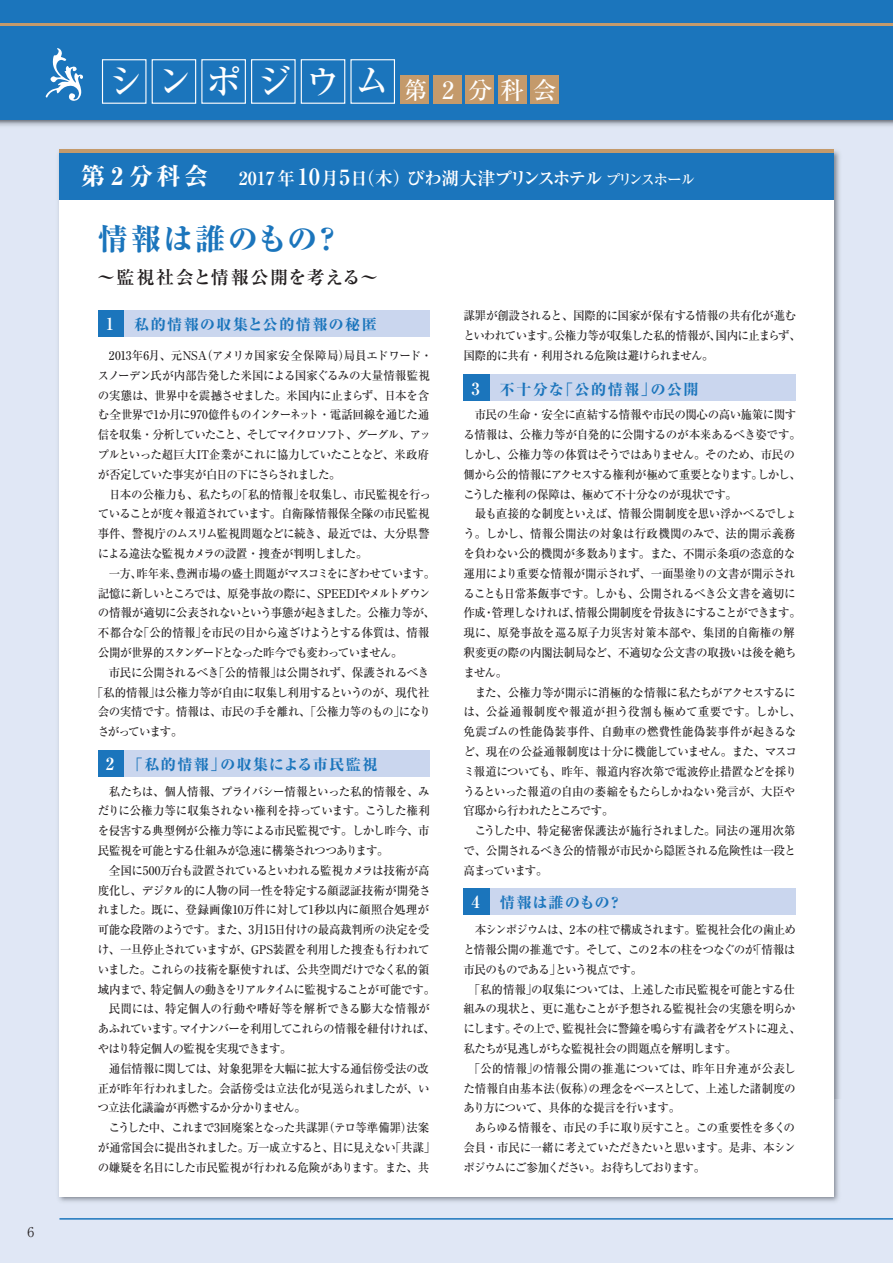
<style>
.page{position:relative;width:893px;height:1263px;background:#fff}
.page>*{position:absolute;margin:0;border:0;box-sizing:border-box;transform-origin:0 0}
.t1{font:36.45px "Ryumin Pro Medium 90 msp RKSJ H";letter-spacing:.36em;color:#fff}
.t2{font:30px "Ryumin Pro Heavy 90 msp RKSJ H";letter-spacing:.07em;color:#1b75bc}
.t3{font:24px "Ryumin Pro Heavy 90 msp RKSJ H";letter-spacing:.2em;color:#fff}
.t4{font:23.7px "Ryumin Pro Medium 90 msp RKSJ H";color:#fff}
.t5{font:18px "Ryumin Pro Bold 90 msp RKSJ H";letter-spacing:-.05em;color:#fff}
.t6{font:18px "Ryumin Pro Bold 90 msp RKSJ H";letter-spacing:.07em;color:#231f20}
.t7{font:15px "Ryumin Pro Heavy 90 msp RKSJ H";letter-spacing:.1em;color:#1b75bc}
.t8{font:15px "Ryumin Pro Heavy 90 msp RKSJ H";letter-spacing:.07em;color:#1b75bc}
.t9{font:13.5px "Ryumin Pro Light 90 msp RKSJ H";color:#231f20}
.t10{font:12px/19.8px "Ryumin Pro Medium 90 msp RKSJ H";letter-spacing:-.04em;color:#231f20;scale:.96 1}
.t11{font:12px "Ryumin Pro Medium 90 msp RKSJ H";letter-spacing:-.015em;color:#231f20;scale:.96 1}
.t12{font:12px "Ryumin Pro Medium 90 msp RKSJ H";letter-spacing:-.08em;color:#231f20;scale:.96 1}
.t13{font:12px "Ryumin Pro Medium 90 msp RKSJ H";letter-spacing:-.115em;color:#231f20;scale:.96 1}
.t14{font:12px "Ryumin Pro Medium 90 msp RKSJ H";letter-spacing:-.1em;color:#231f20;scale:.96 1}
.t15{font:12px "Ryumin Pro Medium 90 msp RKSJ H";letter-spacing:.015em;color:#231f20;scale:.96 1}
.t16{font:12px "Ryumin Pro Medium 90 msp RKSJ H";letter-spacing:-.085em;color:#231f20;scale:.96 1}
.t17{font:12px "Ryumin Pro Medium 90 msp RKSJ H";letter-spacing:-.06em;color:#231f20;scale:.96 1}
.t18{font:12px "Ryumin Pro Medium 90 msp RKSJ H";letter-spacing:-.11em;color:#231f20;scale:.96 1}
.t19{font:12px "Ryumin Pro Medium 90 msp RKSJ H";letter-spacing:-.07em;color:#231f20;scale:.96 1}
.t20{font:12px "Ryumin Pro Medium 90 msp RKSJ H";letter-spacing:-.075em;color:#231f20;scale:.96 1}
.s1{font-size:22.5px}
.s2{font-size:21px}
.s3{font-family:"Ryumin Pro Medium 90 msp RKSJ H";font-size:15px}
.s4{font-family:"Ryumin Pro Bold 90 msp RKSJ H";font-size:16.65px;color:#fff}
</style>
<div class="page">
<div style="left:0;top:129px;width:893px;height:1134px;background:#e0e7f5"></div>
<div style="left:0;top:0;width:893px;height:120px;background:#1b75bc"></div>
<hr style="left:0;top:23px;width:893px;height:3px;background:#c49a6b">
<img style="left:55px;top:147px;width:787px;height:1058px">
<div style="left:59px;top:151px;width:774px;height:1045px;background:#fff"></div>
<svg style="left:101px;top:59px;width:294px;height:45px"></svg>
<div style="left:401px;top:75px;width:28px;height:29px;background:#c49a6b"></div>
<div style="left:433px;top:75px;width:28px;height:29px;background:#c49a6b"></div>
<div style="left:465px;top:75px;width:29px;height:29px;background:#c49a6b"></div>
<div style="left:498px;top:75px;width:28px;height:29px;background:#c49a6b"></div>
<div style="left:530px;top:75px;width:28px;height:29px;background:#c49a6b"></div>
<hr style="left:59px;top:1218px;width:834px;height:2px;background:#1b75bc">
<div style="left:59px;top:153px;width:774px;height:47px;background:#1b75bc"></div>
<hr style="left:59px;top:150px;width:774px;height:3px;background:#c49a6b">
<div style="left:98px;top:310px;width:26px;height:26px;background:#1b75bc"></div>
<div style="left:124px;top:310px;width:305px;height:26px;background:#cad6ee"></div>
<div style="left:98px;top:750px;width:26px;height:27px;background:#1b75bc"></div>
<div style="left:124px;top:750px;width:305px;height:27px;background:#cad6ee"></div>
<div style="left:463px;top:374px;width:27px;height:27px;background:#1b75bc"></div>
<div style="left:490px;top:374px;width:305px;height:27px;background:#cad6ee"></div>
<div style="left:463px;top:888px;width:27px;height:26px;background:#1b75bc"></div>
<div style="left:490px;top:888px;width:305px;height:26px;background:#cad6ee"></div>
<p class="t9" style="left:27px;top:1227px;width:8px">86</p>
<h1 class="t1" style="left:107px;top:68px;width:451px">シンポジウム<sub>第　分科会</sub></h1>
<h3 class="t4" style="left:442px;top:81px;width:13px">2</h3>
<h3 class="t3" style="left:81px;top:167px;width:129px">第2分科会</h3>
<h3 class="t5" style="left:239px;top:172px;width:458px">2017 年 <span class="s1">10</span>月<span class="s2">5</span>日（木）びわ湖大津プリンスホテル<span class="s3">プリンスホール</span></h3>
<h2 class="t2" style="left:98px;top:228px;width:239px">情報は誰のもの?</h2>
<h3 class="t6" style="left:97px;top:271px;width:282px">～監視社会と情報公開を考える～</h3>
<p class="t7" style="left:106px;top:319px;width:272px"><span class="s4">1</span> 私的情報の収集と公的情報の秘匿</p>
<p class="t11" style="left:98px;top:351px;width:350px">　2013年6月、元NSA（アメリカ国家安全保障局）局員エドワード・</p>
<p class="t10" style="left:98px;top:367px;width:347px">スノーデン氏が内部告発した米国による国家ぐるみの大量情報監視</p>
<p class="t10" style="left:98px;top:387px;width:347px">の実態は、世界中を震撼させました。米国内に止まらず、日本を含</p>
<p class="t10" style="left:98px;top:407px;width:347px">む全世界で1か月に970億件ものインターネット・電話回線を通じた通</p>
<p class="t13" style="left:98px;top:430px;width:349px">信を収集・分析していたこと、そしてマイクロソフト、グーグル、アッ</p>
<p class="t10" style="left:98px;top:446px;width:347px">プルといった超巨大IT企業がこれに協力していたことなど、米政府</p>
<p class="t14" style="left:98px;top:470px;width:255px">が否定していた事実が白日の下にさらされました。</p>
<p class="t10" style="left:98px;top:486px;width:349px">　日本の公権力も、私たちの「私的情報」を収集し、市民監視を行っ</p>
<p class="t10" style="left:98px;top:506px;width:347px">ていることが度々報道されています。自衛隊情報保全隊の市民監視</p>
<p class="t10" style="left:98px;top:525px;width:347px">事件、警視庁のムスリム監視問題などに続き、最近では、大分県警</p>
<p class="t17" style="left:98px;top:549px;width:283px">による違法な監視カメラの設置・捜査が判明しました。</p>
<p class="t10" style="left:98px;top:565px;width:353px">　一方、昨年来、豊洲市場の盛土問題がマスコミをにぎわせています。</p>
<p class="t10" style="left:98px;top:585px;width:348px">記憶に新しいところでは、原発事故の際に、SPEEDIやメルトダウン</p>
<p class="t10" style="left:98px;top:605px;width:353px">の情報が適切に公表されないという事態が起きました。公権力等が、</p>
<p class="t10" style="left:98px;top:624px;width:347px">不都合な「公的情報」を市民の目から遠ざけようとする体質は、情報</p>
<p class="t16" style="left:98px;top:648px;width:319px">公開が世界的スタンダードとなった昨今でも変わっていません。</p>
<p class="t10" style="left:98px;top:664px;width:347px">　市民に公開されるべき「公的情報」は公開されず、保護されるべき</p>
<p class="t10" style="left:92px;top:684px;width:353px">「私的情報」は公権力等が自由に収集し利用するというのが、現代社</p>
<p class="t10" style="left:98px;top:704px;width:349px">会の実情です。情報は、市民の手を離れ、「公権力等のもの」になり</p>
<p class="t14" style="left:98px;top:727px;width:90px">さがっています。</p>
<p class="t7" style="left:106px;top:759px;width:273px"><span class="s4">2</span> 「私的情報」の収集による市民監視</p>
<p class="t10" style="left:98px;top:783px;width:353px">　私たちは、個人情報、プライバシー情報といった私的情報を、みだりに公権力等に収集されない権利を持っています。こうした権利を侵害する典型例が公権力等による市民監視です。しかし昨今、市民監視を可能とする仕組みが急速に構築されつつあります。<br>　全国に500万台も設置されているといわれる監視カメラは技術が高度化し、デジタル的に人物の同一性を特定する顔認証技術が開発されました。既に、登録画像10万件に対して1秒以内に顔照合処理が可能な段階のようです。また、3月15日付けの最高裁判所の決定を受け、一旦停止されていますが、GPS装置を利用した捜査も行われていました。これらの技術を駆使すれば、公共空間だけでなく私的領域内まで、特定個人の動きをリアルタイムに監視することが可能です。　民間には、特定個人の行動や嗜好等を解析できる膨大な情報があふれています。マイナンバーを利用してこれらの情報を紐付ければ、やはり特定個人の監視を実現できます。<br>　通信情報に関しては、対象犯罪を大幅に拡大する通信傍受法の改正が昨年行われました。会話傍受は立法化が見送られましたが、いつ立法化議論が再燃するか分かりません。<br>　こうした中、これまで3回廃案となった共謀罪（テロ等準備罪）法案が通常国会に提出されました。万一成立すると、目に見えない「共謀」の嫌疑を名目にした市民監視が行われる危険があります。また、共</p>
<p class="t10" style="left:463px;top:308px;width:353px">謀罪が創設されると、国際的に国家が保有する情報の共有化が進むといわれています。公権力等が収集した私的情報が、国内に止まらず、国際的に共有・利用される危険は避けられません。</p>
<p class="t7" style="left:472px;top:383px;width:228px"><span class="s4">3</span> 不十分な「公的情報」の公開</p>
<p class="t10" style="left:463px;top:407px;width:353px">　市民の生命・安全に直結する情報や市民の関心の高い施策に関する情報は、公権力等が自発的に公開するのが本来あるべき姿です。しかし、公権力等の体質はそうではありません。そのため、市民の側から公的情報にアクセスする権利が極めて重要となります。しかし、こうした権利の保障は、極めて不十分なのが現状です。<br>　最も直接的な制度といえば、情報公開制度を思い浮かべるでしょう。しかし、情報公開法の対象は行政機関のみで、法的開示義務を負わない公的機関が多数あります。また、不開示条項の恣意的な運用により重要な情報が開示されず、一面墨塗りの文書が開示されることも日常茶飯事です。しかも、公開されるべき公文書を適切に作成・管理しなければ、情報公開制度を骨抜きにすることができます。現に、原発事故を巡る原子力災害対策本部や、集団的自衛権の解釈変更の際の内閣法制局など、不適切な公文書の取扱いは後を絶ちません。<br>　また、公権力等が開示に消極的な情報に私たちがアクセスするには、公益通報制度や報道が担う役割も極めて重要です。しかし、免震ゴムの性能偽装事件、自動車の燃費性能偽装事件が起きるなど、現在の公益通報制度は十分に機能していません。また、マスコミ報道についても、昨年、報道内容次第で電波停止措置などを採りうるといった報道の自由の萎縮をもたらしかねない発言が、大臣や官邸から行われたところです。<br>　こうした中、特定秘密保護法が施行されました。同法の運用次第で、公開されるべき公的情報が市民から隠匿される危険性は一段と高まっています。</p>
<p class="t8" style="left:472px;top:897px;width:148px"><span class="s4">4</span> 情報は誰のもの?</p>
<p class="t10" style="left:463px;top:921px;width:348px">　本シンポジウムは、2本の柱で構成されます。監視社会化の歯止め</p>
<p class="t10" style="left:463px;top:941px;width:347px">と情報公開の推進です。そして、この２本の柱をつなぐのが「情報は</p>
<p class="t20" style="left:463px;top:965px;width:188px">市民のものである」という視点です。</p>
<p class="t10" style="left:469px;top:981px;width:341px">「私的情報」の収集については、上述した市民監視を可能とする仕</p>
<p class="t10" style="left:463px;top:1001px;width:347px">組みの現状と、更に進むことが予想される監視社会の実態を明らか</p>
<p class="t12" style="left:463px;top:1024px;width:353px">にします。その上で、監視社会に警鐘を鳴らす有識者をゲストに迎え、</p>
<p class="t10" style="left:463px;top:1040px;width:286px">私たちが見逃しがちな監視社会の問題点を解明します。</p>
<p class="t15" style="left:469px;top:1064px;width:342px">「公的情報」の情報公開の推進については、昨年日弁連が公表し</p>
<p class="t10" style="left:463px;top:1080px;width:348px">た情報自由基本法（仮称）の理念をベースとして、上述した諸制度の</p>
<p class="t19" style="left:463px;top:1103px;width:227px">あり方について、具体的な提言を行います。</p>
<p class="t10" style="left:463px;top:1119px;width:347px">　あらゆる情報を、市民の手に取り戻すこと。この重要性を多くの</p>
<p class="t10" style="left:463px;top:1139px;width:348px">会員・市民に一緒に考えていただきたいと思います。是非、本シン</p>
<p class="t18" style="left:463px;top:1163px;width:253px">ポジウムにご参加ください。お待ちしております。</p>
</div>
